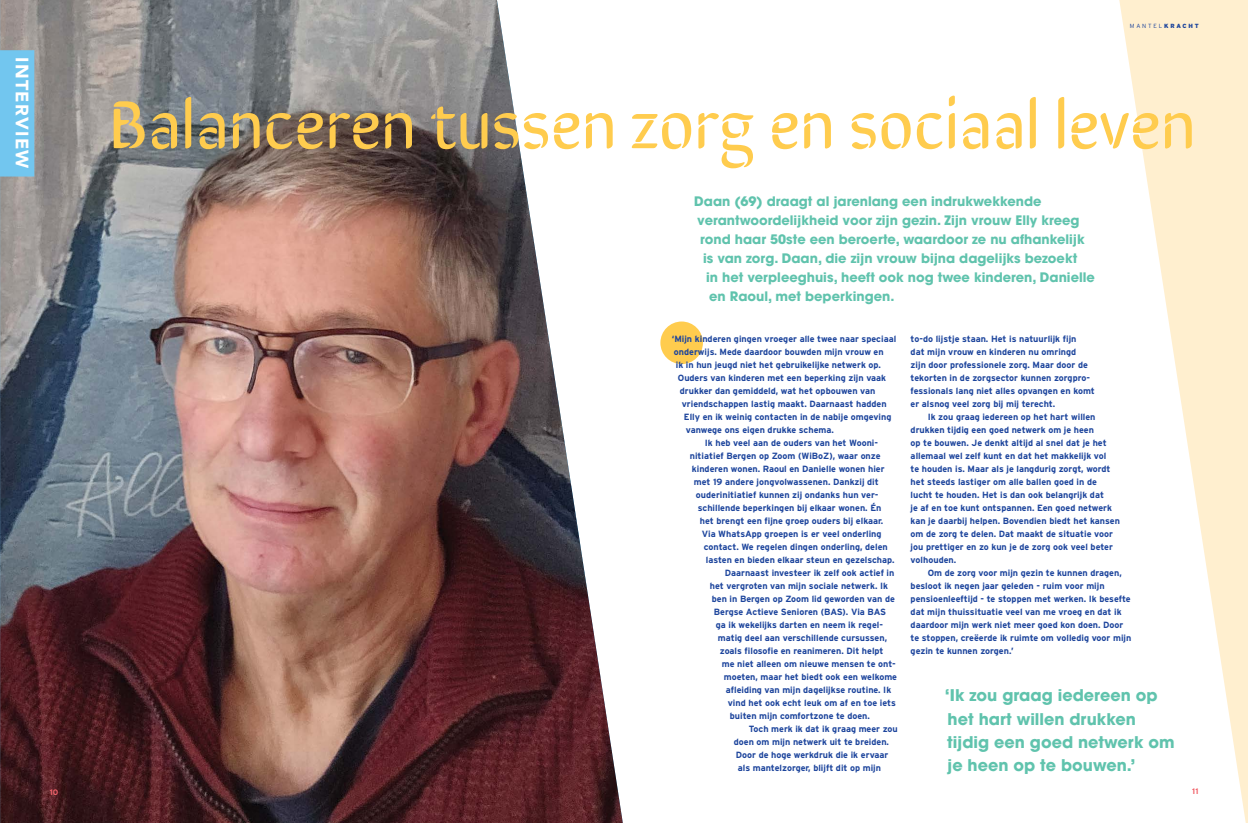
<style>
.page{position:relative;width:1248px;height:823px;background:#fff}
.page>*{position:absolute;margin:0;border:0;box-sizing:border-box;transform-origin:0 0}
.t1{font:68.2px "Sirin Stencil";color:#ffcc4e}
.t2{font:900 18px "Avenir";letter-spacing:.075em;color:#fff}
.t3{font:700 16px/23.4px "Avant Garde";color:#60c3ad}
.t4{font:700 13px "Avant Garde";color:#60c3ad}
.t5{font:700 9px/13px "Interstate";color:#1c449c}
.t6{font:700 8px "Interstate";color:#f1626a}
.t7{font:300 6px "Interstate";letter-spacing:.3em;color:#1c449c}
.s1{font-weight:900}
</style>
<div class="page">
<div style="left:660px;top:321px;width:43px;height:43px;background:#ffcc4e;border-radius:50%"></div>
<svg style="left:1119px;top:0;width:128px;height:822px"></svg>
<img style="left:0;top:0;width:622px;height:822px">
<div style="left:0;top:50px;width:34px;height:126px;background:#72c6ef"></div>
<h2 class="t2" style="left:38px;top:57px;width:113px;rotate:90deg">INTERVIEW</h2>
<p class="t6" style="left:50px;top:787px;width:10px">10</p>
<p class="t7" style="left:1129px;top:23px;width:70px">MANTEL<span class="s1">KRACHT</span></p>
<h1 class="t1" style="left:109px;top:69px;width:1087px">Balanceren tussen zorg en sociaal leven</h1>
<h3 class="t4" style="left:694px;top:193px;width:349px">Daan (69) draagt al jarenlang een indrukwekkende</h3>
<h3 class="t4" style="left:697px;top:212px;width:384px">verantwoordelijkheid voor zijn gezin. Zijn vrouw Elly kreeg</h3>
<h3 class="t4" style="left:700px;top:231px;width:386px">rond haar 50ste een beroerte, waardoor ze nu afhankelijk</h3>
<h3 class="t4" style="left:703px;top:250px;width:375px">is van zorg. Daan, die zijn vrouw bijna dagelijks bezoekt</h3>
<h3 class="t4" style="left:706px;top:269px;width:390px">in het verpleeghuis, heeft ook nog twee kinderen, Danielle</h3>
<h3 class="t4" style="left:709px;top:288px;width:187px">en Raoul, met beperkingen.</h3>
<p class="t5" style="left:910px;top:332px;width:186px">to-do lijstje staan. Het is natuurlijk fijn<br>dat mijn vrouw en kinderen nu omringd<br>zijn door professionele zorg. Maar door de tekorten in de zorgsector kunnen zorgpro&shy;fessionals lang niet alles opvangen en komt er alsnog veel zorg bij mij terecht.</p>
<p class="t5" style="left:910px;top:410px;width:211px;text-indent:17px">Ik zou graag iedereen op het hart willen drukken tijdig een goed netwerk om je heen<br>op te bouwen. Je denkt altijd al snel dat je het allemaal wel zelf kunt en dat het makkelijk vol<br>te houden is. Maar als je langdurig zorgt, wordt het steeds lastiger om alle ballen goed in de lucht te houden. Het is dan ook belangrijk dat<br>je af en toe kunt ontspannen. Een goed netwerk kan je daarbij helpen. Bovendien biedt het kansen om de zorg te delen. Dat maakt de situatie voor jou prettiger en zo kun je de zorg ook veel beter volhouden.</p>
<p class="t5" style="left:910px;top:566px;width:222px;text-indent:17px">Om de zorg voor mijn gezin te kunnen dragen, besloot ik negen jaar geleden - ruim voor mijn pensioenleeftijd - te stoppen met werken. Ik besefte dat mijn thuissituatie veel van me vroeg en dat ik daardoor mijn werk niet meer goed kon doen. Door te stoppen, creëerde ik ruimte om volledig voor mijn gezin te kunnen zorgen.’</p>
<h3 class="t3" style="left:944px;top:683px;width:231px">‘Ik zou graag iedereen op het hart willen drukken tijdig een goed netwerk om je heen op te bouwen.’</h3>
<p class="t5" style="left:671px;top:332px;width:226px">‘Mijn kinderen gingen vroeger alle twee naar speciaal</p>
<p class="t5" style="left:673px;top:345px;width:211px">onderwijs. Mede daardoor bouwden mijn vrouw en</p>
<p class="t5" style="left:675px;top:358px;width:206px">ik in hun jeugd niet het gebruikelijke netwerk op.</p>
<p class="t5" style="left:677px;top:371px;width:210px">Ouders van kinderen met een beperking zijn vaak</p>
<p class="t5" style="left:679px;top:384px;width:197px">drukker dan gemiddeld, wat het opbouwen van</p>
<p class="t5" style="left:681px;top:397px;width:206px">vriendschappen lastig maakt. Daarnaast hadden</p>
<p class="t5" style="left:683px;top:410px;width:209px">Elly en ik weinig contacten in de nabije omgeving</p>
<p class="t5" style="left:685px;top:423px;width:150px">vanwege ons eigen drukke schema.</p>
<p class="t5" style="left:704px;top:436px;width:175px">Ik heb veel aan de ouders van het Wooni-</p>
<p class="t5" style="left:689px;top:449px;width:192px">nitiatief Bergen op Zoom (WiBoZ), waar onze</p>
<p class="t5" style="left:691px;top:462px;width:194px">kinderen wonen. Raoul en Danielle wonen hier</p>
<p class="t5" style="left:693px;top:475px;width:186px">met 19 andere jongvolwassenen. Dankzij dit</p>
<p class="t5" style="left:695px;top:488px;width:184px">ouderinitiatief kunnen zij ondanks hun ver-</p>
<p class="t5" style="left:697px;top:501px;width:185px">schillende beperkingen bij elkaar wonen. Én</p>
<p class="t5" style="left:699px;top:514px;width:185px">het brengt een fijne groep ouders bij elkaar.</p>
<p class="t5" style="left:701px;top:527px;width:181px">Via WhatsApp groepen is er veel onderling</p>
<p class="t5" style="left:703px;top:540px;width:185px">contact. We regelen dingen onderling, delen</p>
<p class="t5" style="left:705px;top:553px;width:190px">lasten en bieden elkaar steun en gezelschap.</p>
<p class="t5" style="left:724px;top:566px;width:171px">Daarnaast investeer ik zelf ook actief in</p>
<p class="t5" style="left:709px;top:579px;width:180px">het vergroten van mijn sociale netwerk. Ik</p>
<p class="t5" style="left:711px;top:592px;width:184px">ben in Bergen op Zoom lid geworden van de</p>
<p class="t5" style="left:713px;top:605px;width:174px">Bergse Actieve Senioren (BAS). Via BAS</p>
<p class="t5" style="left:715px;top:618px;width:169px">ga ik wekelijks darten en neem ik regel-</p>
<p class="t5" style="left:717px;top:631px;width:171px">matig deel aan verschillende cursussen,</p>
<p class="t5" style="left:719px;top:644px;width:165px">zoals filosofie en reanimeren. Dit helpt</p>
<p class="t5" style="left:721px;top:657px;width:175px">me niet alleen om nieuwe mensen te ont-</p>
<p class="t5" style="left:723px;top:670px;width:175px">moeten, maar het biedt ook een welkome</p>
<p class="t5" style="left:725px;top:683px;width:167px">afleiding van mijn dagelijkse routine. Ik</p>
<p class="t5" style="left:727px;top:696px;width:169px">vind het ook echt leuk om af en toe iets</p>
<p class="t5" style="left:729px;top:709px;width:142px">buiten mijn comfortzone te doen.</p>
<p class="t5" style="left:748px;top:722px;width:150px">Toch merk ik dat ik graag meer zou</p>
<p class="t5" style="left:733px;top:735px;width:157px">doen om mijn netwerk uit te breiden.</p>
<p class="t5" style="left:735px;top:748px;width:154px">Door de hoge werkdruk die ik ervaar</p>
<p class="t5" style="left:737px;top:761px;width:145px">als mantelzorger, blijft dit op mijn</p>
<p class="t6" style="left:1192px;top:786px;width:8px">11</p>
</div>
